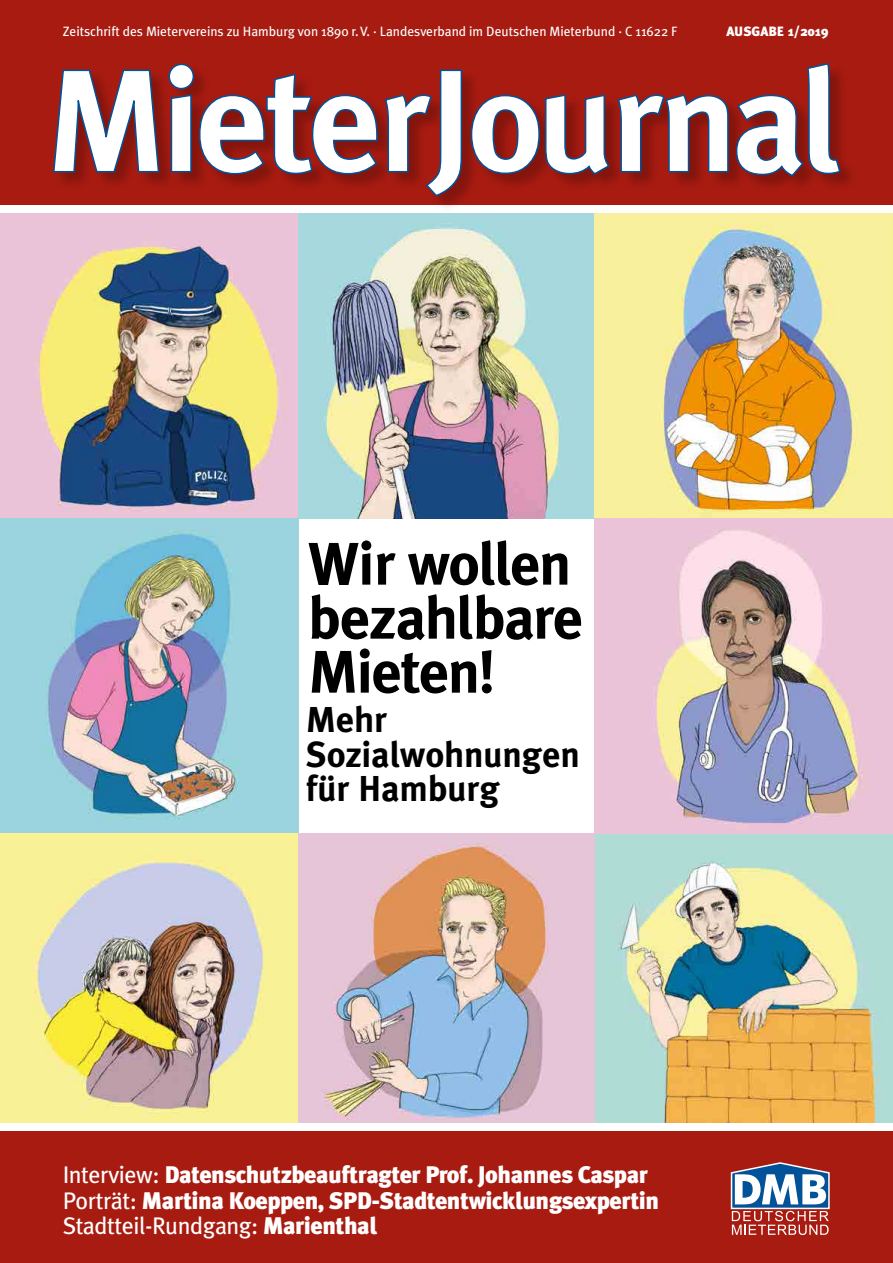
<style>
.page{position:relative;width:893px;height:1263px;background:#fff}
.page>*{position:absolute;margin:0;border:0;box-sizing:border-box;transform-origin:0 0}
.t1{font:700 60px/54px "Meta Plus";letter-spacing:-.025em;color:#000}
.t2{font:700 36px/34.5px "Meta Plus";letter-spacing:-.005em;color:#000}
.t3{font:900 24px/25.5px "Meta Plus";letter-spacing:-.02em;color:#fff}
.t4{font:13.5px "Meta Plus";letter-spacing:-.005em;color:#fff}
.t5{font:900 13.5px "Meta Plus";color:#fff}
.s1{font-weight:400}
</style>
<div class="page">
<div style="left:0;top:0;width:893px;height:204px;background:#a81b11"></div>
<div style="left:0;top:1131px;width:893px;height:132px;background:#a81b11"></div>
<svg style="left:730px;top:1162px;width:100px;height:73px"></svg>
<div style="left:54px;top:64px;width:803px;height:149px;background:#000;opacity:.22"></div>
<svg style="left:53px;top:63px;width:788px;height:134px"></svg>
<img style="left:0;top:213px;width:893px;height:306px">
<img style="left:0;top:519px;width:299px;height:603px">
<img style="left:594px;top:519px;width:299px;height:603px">
<img style="left:299px;top:833px;width:295px;height:289px">
<p class="t4" style="left:63px;top:24px;width:616px">Zeitschrift des Mietervereins zu Hamburg von 1890 r.V. · Landesverband im Deutschen Mieterbund · C 11622 F</p>
<p class="t5" style="left:726px;top:24px;width:104px">AUSGABE 1/2019</p>
<h1 class="t1" style="left:308px;top:537px;width:277px">Wi r wollen bezahlbare<br>Mieten!</h1>
<h2 class="t2" style="left:306px;top:702px;width:276px">Mehr<br>Sozialwohnungen für Hamburg</h2>
<p class="t3" style="left:63px;top:1162px;width:598px"><span class="s1">Interview:</span> Datenschutzbeauftragter Prof. Johannes Caspar<br><span class="s1">Porträt:</span> Martina Koeppen, SPD-Stadtentwicklungsexpertin<br><span class="s1">Stadtteil-Rundgang:</span> Marienthal</p>
</div>
